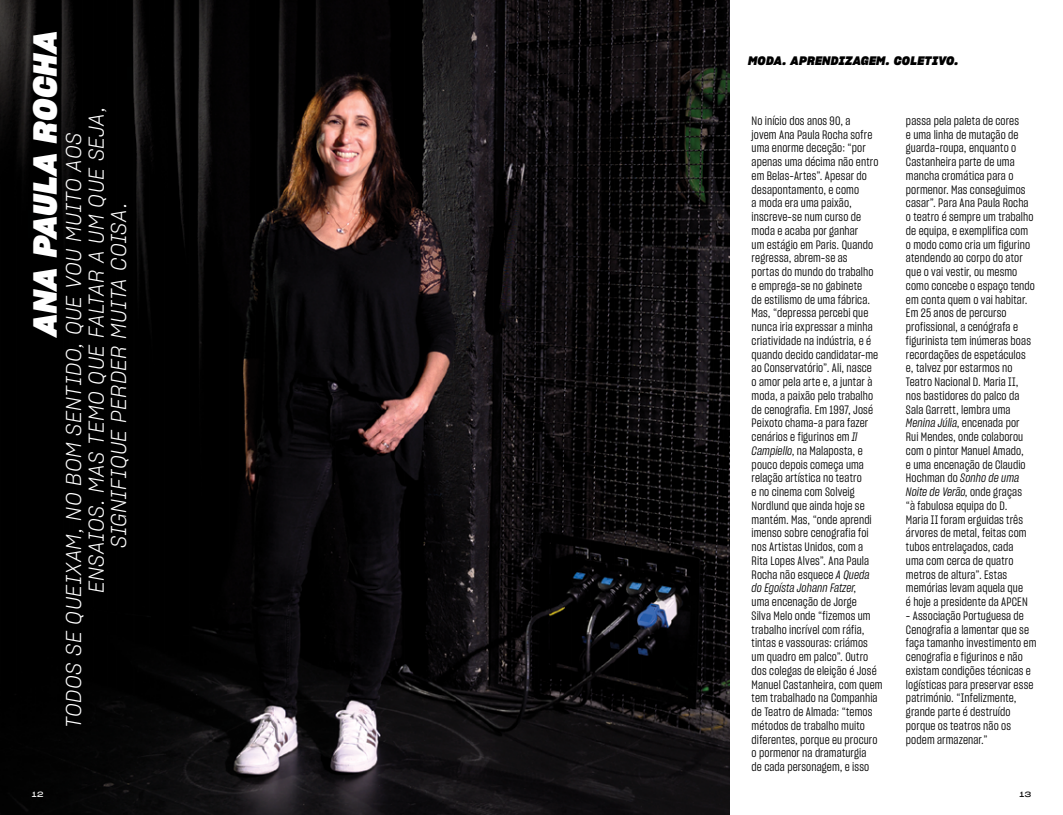
<style>
.page{position:relative;width:1063px;height:815px;background:#fff}
.page>*{position:absolute;margin:0;border:0;box-sizing:border-box;transform-origin:0 0}
.t1{font:32.5px "Sharp Grotesk Bold Italic 20";color:#fff}
.t2{font:21.25px "Sharp Grotesk Light Italic 18";letter-spacing:.02em;color:#fff}
.t3{font:12px/13.8px "Sharp Grotesk Book 14";letter-spacing:.01em;color:#000}
.t4{font:12px/13.8px "Sharp Grotesk Book Italic 14";letter-spacing:.01em;color:#000}
.t5{font:12px "Sharp Grotesk Bold Italic 20";letter-spacing:.02em;color:#000}
.t6{font:7.5px "Sharp Grotesk Book 25";color:#fff}
.t7{font:7.5px "Sharp Grotesk Book 25";color:#000}
.s1{font-family:"Sharp Grotesk Book Italic 14"}
.s2{font-family:"Sharp Grotesk Book 14"}
</style>
<div class="page">
<img style="left:0;top:0;width:730px;height:815px">
<h1 class="t1" style="left:20px;top:336px;width:309px;rotate:-90deg">ANA PAULA ROCHA</h1>
<h2 class="t2" style="left:80px;top:593px;width:488px;rotate:-90deg">ENSAIOS. MAS TEMO QUE FALTAR A UM QUE SEJA,</h2>
<h2 class="t2" style="left:58px;top:728px;width:597px;rotate:-90deg">TODOS SE QUEIXAM, NO BOM SENTIDO, QUE VOU MUITO AOS</h2>
<h2 class="t2" style="left:103px;top:548px;width:347px;rotate:-90deg">SIGNIFIQUE PERDER MUITA COISA.</h2>
<p class="t5" style="left:748px;top:52px;width:212px">MODA. APRENDIZAGEM. COLETIVO.</p>
<p class="t3" style="left:752px;top:114px;width:128px">No início dos anos 90, a jovem Ana Paula Rocha sofre uma enorme deceção: “por apenas uma décima não entro em Belas-Artes”. Apesar do desapontamento, e como<br>a moda era uma paixão, inscreve-se num curso de moda e acaba por ganhar<br>um estágio em Paris. Quando regressa, abrem-se as<br>portas do mundo do trabalho e emprega-se no gabinete<br>de estilismo de uma fábrica.<br>Mas, “depressa percebi que nunca iria expressar a minha criatividade na indústria, e é quando decido candidatar-me ao Conservatório”. Ali, nasce o amor pela arte e, a juntar à moda, a paixão pelo trabalho de cenografia. Em 1997, José<br>Peixoto chama-a para fazer cenários e figurinos em <span class="s1">Il<br>Campiello</span>, na Malaposta, e pouco depois começa uma relação artística no teatro<br>e no cinema com Solveig<br>Nordlund que ainda hoje se mantém. Mas, “onde aprendi imenso sobre cenografia foi nos Artistas Unidos, com a<br>Rita Lopes Alves”. Ana Paula<br>Rocha não esquece <span class="s1">A Queda</span></p>
<p class="t4" style="left:752px;top:581px;width:106px">do Egoísta Johann Fatzer<span class="s2">,</span></p>
<p class="t3" style="left:752px;top:595px;width:132px">uma encenação de Jorge<br>Silva Melo onde “fizemos um trabalho incrível com ráfia, tintas e vassouras: criámos um quadro em palco”. Outro dos colegas de eleição é José<br>Manuel Castanheira, com quem tem trabalhado na Companhia de Teatro de Almada: “temos métodos de trabalho muito diferentes, porque eu procuro o pormenor na dramaturgia<br>de cada personagem, e isso</p>
<p class="t3" style="left:906px;top:114px;width:130px">passa pela paleta de cores<br>e uma linha de mutação de guarda-roupa, enquanto o<br>Castanheira parte de uma mancha cromática para o pormenor. Mas conseguimos casar”. Para Ana Paula Rocha o teatro é sempre um trabalho de equipa, e exemplifica com o modo como cria um figurino atendendo ao corpo do ator que o vai vestir, ou mesmo como concebe o espaço tendo em conta quem o vai habitar.<br>Em 25 anos de percurso profissional, a cenógrafa e figurinista tem inúmeras boas recordações de espetáculos e, talvez por estarmos no<br>Teatro Nacional D. Maria II, nos bastidores do palco da<br>Sala Garrett, lembra uma<br><span class="s1">Menina Júlia</span>, encenada por<br>Rui Mendes, onde colaborou com o pintor Manuel Amado,<br>e uma encenação de Claudio</p>
<p class="t4" style="left:906px;top:471px;width:118px"><span class="s2">Hochman do</span> Sonho de uma<br>Noite de Verão<span class="s2">, onde graças</span></p>
<p class="t3" style="left:906px;top:499px;width:123px">“à fabulosa equipa do D.<br>Maria II foram erguidas três árvores de metal, feitas com tubos entrelaçados, cada uma com cerca de quatro metros de altura”. Estas memórias levam aquela que é hoje a presidente da APCEN</p>
<p class="t3" style="left:906px;top:609px;width:132px">- Associação Portuguesa de<br>Cenografia a lamentar que se faça tamanho investimento em cenografia e figurinos e não existam condições técnicas e logísticas para preservar esse património. “Infelizmente, grande parte é destruído porque os teatros não os podem armazenar.”</p>
<p class="t6" style="left:32px;top:788px;width:13px">12</p>
<p class="t7" style="left:1020px;top:788px;width:13px">13</p>
</div>
